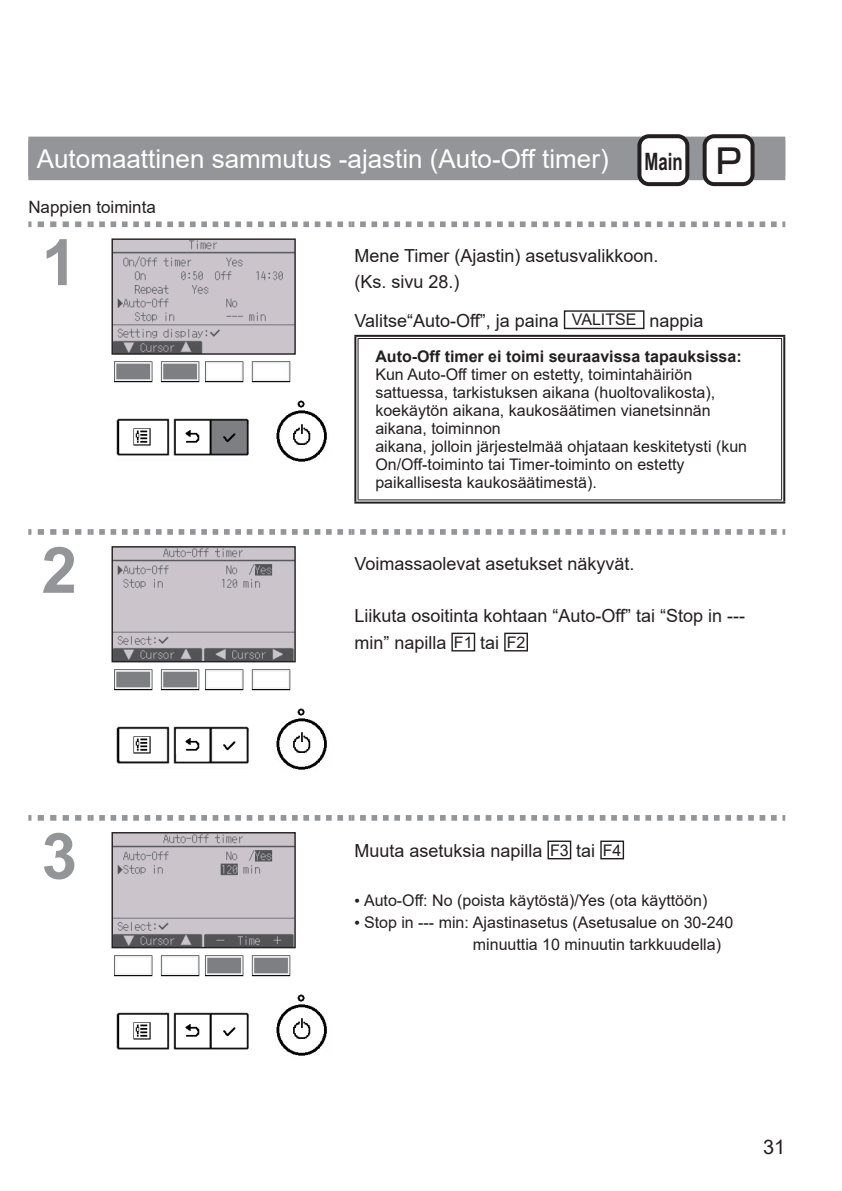
<style>
.page{position:relative;width:842px;height:1191px;background:#fff}
.page>*{position:absolute;margin:0;border:0;box-sizing:border-box;transform-origin:0 0}
.t1{font:700 64px "Arial";color:#939598}
.t2{font:26px "Arial";color:#fff}
.t3{font:700 24px "Arial";color:#231f20;scale:.7 1}
.t4{font:20px "Arial";color:#231f20}
.t5{font:18px/26px "Arial";color:#231f20}
.t6{font:17px "Arial";color:#231f20}
.t7{font:16px/18px "Arial";color:#231f20}
.t8{font:700 16px "Arial";color:#231f20}
.s1{font-family:"Shin Go Pro Medium 90 msp RKSJ H";font-weight:400;font-size:33.8px}
.s2{font-size:16px}
.s3{font-family:"Koz Go Pro";font-size:18px}
</style>
<div class="page">
<div style="left:28px;top:137px;width:757px;height:39px;background:#939598"></div>
<div style="left:28px;top:141px;width:757px;height:39px;background:#939598"></div>
<div style="left:639px;top:136px;width:48px;height:48px;background:#fff;border-radius:10px"></div>
<div style="left:637px;top:134px;width:52px;height:52px;border:4px solid #231f20;border-radius:10px"></div>
<div style="left:705px;top:136px;width:47px;height:48px;background:#fff;border-radius:10px"></div>
<div style="left:703px;top:134px;width:51px;height:52px;border:4px solid #231f20;border-radius:10px"></div>
<svg style="left:31px;top:221px;width:7px;height:6px"></svg>
<svg style="left:28px;top:221px;width:3px;height:6px"></svg>
<svg style="left:38px;top:221px;width:316px;height:6px"></svg>
<svg style="left:360px;top:221px;width:425px;height:6px"></svg>
<img style="left:114px;top:240px;width:180px;height:113px">
<div style="left:112px;top:238px;width:184px;height:117px;border:1px solid #231f20"></div>
<img style="left:114px;top:361px;width:213px;height:101px">
<div style="left:564px;top:310px;width:80px;height:19px;border:1px solid #231f20"></div>
<hr style="left:354px;top:339px;width:4px;height:160px;background:#a3a1a1">
<hr style="left:354px;top:499px;width:431px;height:4px;background:#a1a0a0">
<hr style="left:781px;top:339px;width:4px;height:160px;background:#e1e1e1">
<hr style="left:354px;top:335px;width:431px;height:2px;background:#231f20">
<hr style="left:358px;top:338px;width:424px;height:1px;background:#231f20">
<hr style="left:354px;top:337px;width:2px;height:164px;background:#231f20">
<hr style="left:358px;top:339px;width:1px;height:160px;background:#231f20">
<hr style="left:358px;top:499px;width:424px;height:1px;background:#231f20">
<hr style="left:354px;top:501px;width:431px;height:2px;background:#231f20">
<hr style="left:781px;top:339px;width:1px;height:160px;background:#231f20">
<hr style="left:783px;top:337px;width:2px;height:164px;background:#231f20">
<svg style="left:31px;top:529px;width:7px;height:6px"></svg>
<svg style="left:28px;top:529px;width:3px;height:6px"></svg>
<svg style="left:38px;top:529px;width:316px;height:6px"></svg>
<svg style="left:360px;top:529px;width:425px;height:6px"></svg>
<img style="left:114px;top:548px;width:180px;height:112px">
<div style="left:112px;top:546px;width:184px;height:116px;border:1px solid #231f20"></div>
<img style="left:114px;top:669px;width:213px;height:101px">
<div style="left:451px;top:632px;width:24px;height:19px;border:1px solid #231f20"></div>
<div style="left:504px;top:632px;width:24px;height:19px;border:1px solid #231f20"></div>
<svg style="left:28px;top:815px;width:3px;height:5px"></svg>
<svg style="left:38px;top:815px;width:316px;height:5px"></svg>
<svg style="left:360px;top:815px;width:425px;height:5px"></svg>
<img style="left:114px;top:834px;width:180px;height:112px">
<div style="left:112px;top:832px;width:184px;height:116px;border:1px solid #231f20"></div>
<img style="left:114px;top:955px;width:213px;height:101px">
<div style="left:547px;top:840px;width:24px;height:19px;border:1px solid #231f20"></div>
<div style="left:600px;top:840px;width:24px;height:19px;border:1px solid #231f20"></div>
<h2 class="t2" style="left:37px;top:137px;width:81px">@@@</h2>
<h2 class="t2" style="left:37px;top:141px;width:573px">Automaattinen sammutus -ajastin (Auto-Off timer)</h2>
<h3 class="t3" style="left:645px;top:146px;width:140px">Main <span class="s1">P</span></h3>
<p class="t6" style="left:28px;top:196px;width:129px">Nappien toiminta</p>
<h1 class="t1" style="left:42px;top:217px;width:37px">1</h1>
<p class="t5" style="left:354px;top:243px;width:306px">Mene Timer (Ajastin) asetusvalikkoon. (Ks. sivu 28.)</p>
<p class="t5" style="left:354px;top:307px;width:351px">Valitse“Auto-Off”, ja paina <span class="s2">VALITSE</span> nappia</p>
<p class="t8" style="left:375px;top:345px;width:368px">Auto-Off timer ei toimi seuraavissa tapauksissa:</p>
<p class="t7" style="left:375px;top:365px;width:373px">Kun Auto-Off timer on estetty, toimintahäiriön sattuessa, tarkistuksen aikana (huoltovalikosta), koekäytön aikana, kaukosäätimen vianetsinnän aikana, toiminnon<br>aikana, jolloin järjestelmää ohjataan keskitetysti (kun On/Off-toiminto tai Timer-toiminto on estetty paikallisesta kaukosäätimestä).</p>
<h1 class="t1" style="left:42px;top:525px;width:37px">2</h1>
<p class="t5" style="left:354px;top:550px;width:282px">Voimassaolevat asetukset näkyvät.</p>
<p class="t5" style="left:354px;top:602px;width:392px;line-height:26.8px">Liikuta osoitinta kohtaan “Auto-Off” tai “Stop in --- min” napilla <span class="s2">F1</span> tai <span class="s2">F2</span></p>
<h1 class="t1" style="left:42px;top:811px;width:37px">3</h1>
<p class="t5" style="left:354px;top:837px;width:269px">Muuta asetuksia napilla <span class="s2">F3</span> tai <span class="s2">F4</span></p>
<p class="t7" style="left:354px;top:891px;width:354px"><span class="s3">•</span> Auto-Off: No (poista käytöstä)/Yes (ota käyttöön)</p>
<p class="t7" style="left:473px;top:911px;width:262px;line-height:22px;text-indent:-119px"><span class="s3">•</span> Stop in --- min: Ajastinasetus (Asetusalue on 30-240 minuuttia 10 minuutin tarkkuudella)</p>
<p class="t4" style="left:763px;top:1133px;width:24px">31</p>
</div>
